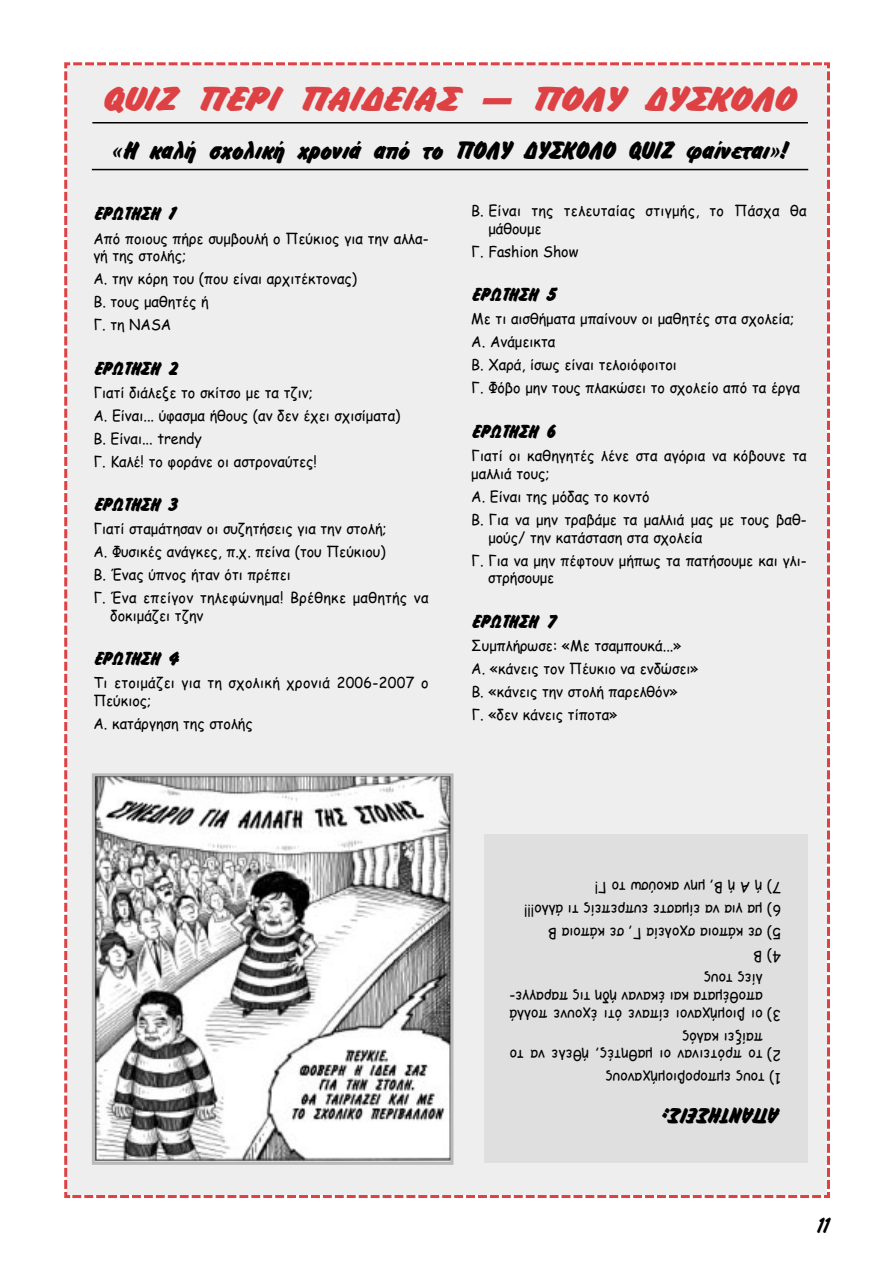
<style>
.page{position:relative;width:893px;height:1262px;background:#fff}
.page>*{position:absolute;margin:0;border:0;box-sizing:border-box;transform-origin:0 0}
.t1{font:700 33px "Ios";color:#dd4144;scale:1.2 1}
.t2{font:700 24px "Ios";color:#000}
.t3{font:700 21px "Ios";color:#000}
.t4{font:21px "Ios";color:#000;scale:.95 1}
.t5{font:700 18px "Ios";color:#000;scale:.95 1}
.t6{font:15px/23px "Comic Sans MS";color:#000;scale:.95 1}
.t7{font:15px/17.9px "Comic Sans MS";letter-spacing:.02em;color:#000;scale:.95 1}
.t8{font:15px/17.9px "Comic Sans MS";letter-spacing:.025em;color:#000;scale:.95 1}
.t9{font:15px "Comic Sans MS";color:#000;scale:.95 1}
.s1{font-style:inherit}
</style>
<div class="page">
<div style="left:64px;top:62px;width:766px;height:1136px;background:#eee"></div>
<hr style="left:92px;top:122px;width:715px;height:1px;background:#000">
<hr style="left:92px;top:169px;width:716px;height:1px;background:#000">
<img style="left:96px;top:777px;width:353px;height:383px">
<div style="left:92px;top:773px;width:361px;height:391px;border:3px solid #bababa"></div>
<div style="left:484px;top:834px;width:324px;height:329px;background:#dfdfdf"></div>
<h1 class="t1" style="left:101px;top:81px;width:578px"><span class="s1">QUIZ</span> ΠΕΡΙ ΠΑΙ∆ΕΙΑΣ ― ΠΟΛΥ ∆ΥΣΚΟΛΟ</h1>
<h2 class="t2" style="left:108px;top:138px;width:679px"><span class="s1">´</span>Η καλή σχολική χρονιά από το ΠΟΛΥ ∆ΥΣΚΟΛΟ <span class="s1">QUIZ</span> φαίνεται<span class="s1">ª!</span></h2>
<p class="t5" style="left:93px;top:204px;width:88px">ΕΡΩΤΗΣΗ 1</p>
<p class="t6" style="left:93px;top:228px;width:354px;line-height:17.9px">Από ποιους πήρε συ<span class="s1">µ</span>βουλή ο Πεύκιος για την αλλα&shy;γή της στολής<span class="s1">;</span></p>
<p class="t6" style="left:93px;top:267px;width:279px"><span class="s1">A.</span> την κόρη του <span class="s1">(</span>που είναι αρχιτέκτονας<span class="s1">)<br>B.</span> τους <span class="s1">µ</span>αθητές ή<br>Γ<span class="s1">.</span> τη <span class="s1">NASA</span></p>
<p class="t5" style="left:93px;top:358px;width:91px">ΕΡΩΤΗΣΗ <span class="s1">2</span></p>
<p class="t6" style="left:93px;top:380px;width:325px">Γιατί διάλεξε το σκίτσο <span class="s1">µ</span>ε τα τζιν<span class="s1">;<br>A.</span> Είναι<span class="s1">...</span> ύφασ<span class="s1">µ</span>α ήθους <span class="s1">(</span>αν δεν έχει σχισί<span class="s1">µ</span>ατα<span class="s1">)<br>B.</span> Είναι<span class="s1">... trendy<br></span>Γ<span class="s1">.</span> Καλέ<span class="s1">!</span> το φοράνε οι αστροναύτες<span class="s1">!</span></p>
<p class="t5" style="left:93px;top:495px;width:89px">ΕΡΩΤΗΣΗ <span class="s1">3</span></p>
<p class="t6" style="left:93px;top:516px;width:354px">Γιατί στα<span class="s1">µ</span>άτησαν οι συζητήσεις για την στολή<span class="s1">;<br>A.</span> Φυσικές ανάγκες<span class="s1">,</span> π<span class="s1">.</span>χ<span class="s1">.</span> πείνα <span class="s1">(</span>του Πεύκιου<span class="s1">)<br>B.</span> Ένας ύπνος ήταν ότι πρέπει<br>Γ<span class="s1">.</span> Ένα επείγον τηλεφώνη<span class="s1">µ</span>α<span class="s1">!</span> Βρέθηκε <span class="s1">µ</span>αθητής να</p>
<p class="t6" style="left:110px;top:603px;width:100px">δοκι<span class="s1">µ</span>άζει τζην</p>
<p class="t5" style="left:93px;top:649px;width:91px">ΕΡΩΤΗΣΗ <span class="s1">4</span></p>
<p class="t7" style="left:93px;top:673px;width:354px">Τι ετοι<span class="s1">µ</span>άζει για τη σχολική χρονιά <span class="s1">2006-2007</span> ο<br>Πεύκιος<span class="s1">;</span></p>
<p class="t6" style="left:93px;top:711px;width:169px"><span class="s1">A.</span> κατάργηση της στολής</p>
<p class="t8" style="left:488px;top:201px;width:336px;text-indent:-17px"><span class="s1">B.</span> Είναι της τελευταίας στιγ<span class="s1">µ</span>ής<span class="s1">,</span> το Πάσχα θα <span class="s1">µ</span>άθου<span class="s1">µ</span>ε</p>
<p class="t9" style="left:471px;top:240px;width:114px"><span class="s1">Γ</span>. Fashion Show</p>
<p class="t5" style="left:471px;top:285px;width:90px"><span class="s1">E</span>ΡΩΤΗΣΗ <span class="s1">5</span></p>
<p class="t6" style="left:471px;top:307px;width:347px">Με τι αισθή<span class="s1">µ</span>ατα <span class="s1">µ</span>παίνουν οι <span class="s1">µ</span>αθητές στα σχολεία<span class="s1">; A.</span> Ανά<span class="s1">µ</span>εικτα<br><span class="s1">B.</span> Χαρά<span class="s1">,</span> ίσως είναι τελοιόφοιτοι<br>Γ<span class="s1">.</span> Φόβο <span class="s1">µ</span>ην τους πλακώσει το σχολείο από τα έργα</p>
<p class="t5" style="left:471px;top:421px;width:89px">ΕΡΩΤΗΣΗ <span class="s1">6</span></p>
<p class="t6" style="left:471px;top:446px;width:354px;line-height:17.9px">Γιατί οι καθηγητές λένε στα αγόρια να κόβουνε τα <span class="s1">µ</span>αλλιά τους<span class="s1">;</span></p>
<p class="t6" style="left:471px;top:484px;width:354px"><span class="s1">A.</span> Είναι της <span class="s1">µ</span>όδας το κοντό<br><span class="s1">B.</span> Για να <span class="s1">µ</span>ην τραβά<span class="s1">µ</span>ε τα <span class="s1">µ</span>αλλιά <span class="s1">µ</span>ας <span class="s1">µ</span>ε τους βαθ<span class="s1">-</span></p>
<p class="t6" style="left:471px;top:525px;width:354px;text-indent:17px"><span class="s1">µ</span>ούς<span class="s1">/</span> την κατάσταση στα σχολεία<br>Γ<span class="s1">.</span> Για να <span class="s1">µ</span>ην πέφτουν <span class="s1">µ</span>ήπως τα πατήσου<span class="s1">µ</span>ε και γλι<span class="s1">-</span></p>
<p class="t6" style="left:488px;top:566px;width:71px">στρήσου<span class="s1">µ</span>ε</p>
<p class="t5" style="left:471px;top:611px;width:90px">ΕΡΩΤΗΣΗ <span class="s1">7</span></p>
<p class="t6" style="left:471px;top:633px;width:241px">Συ<span class="s1">µ</span>πλήρωσε<span class="s1">: ´</span>Με τσα<span class="s1">µ</span>πουκά<span class="s1">...ª<br>A. ´</span>κάνεις τον Πέυκιο να ενδώσει<span class="s1">ª<br>B. ´</span>κάνεις την στολή παρελθόν<span class="s1">ª<br></span>Γ<span class="s1">. ´</span>δεν κάνεις τίποτα<span class="s1">ª</span></p>
<p class="t6" style="left:781px;top:899px;width:198px;rotate:-180deg"><span class="s1">7)</span> ή Α ή Β<span class="s1">, µ</span>ην ακούσω το <span class="s1">!</span>Γ</p>
<p class="t6" style="left:781px;top:922px;width:272px;rotate:-180deg"><span class="s1">6) µ</span>α για να εί<span class="s1">µ</span>αστε ευπρεπείς τι άλλο<span class="s1">!!!</span></p>
<p class="t6" style="left:781px;top:945px;width:247px;rotate:-180deg"><span class="s1">5)</span> σε κάποια σχολεία Γ<span class="s1">,</span> σε κάποια Β</p>
<p class="t9" style="left:781px;top:967px;width:31px;rotate:-180deg">4) <span class="s1">Β</span></p>
<p class="t6" style="left:762px;top:1024px;width:268px;line-height:17.9px;text-align:justify;text-indent:-19px;rotate:-180deg"><span class="s1">3)</span> οι βιο<span class="s1">µ</span>ήχανοι είπανε ότι έχουνε πολλά αποθέ<span class="s1">µ</span>ατα και έκαναν ήδη τις παραγγε&shy;λίες τους</p>
<p class="t6" style="left:762px;top:1065px;width:268px;line-height:17.9px;text-indent:-19px;rotate:-180deg"><span class="s1">2)</span> το πρότειναν οι <span class="s1">µ</span>αθητές<span class="s1">,</span> ήθελε να το παίξει καλός</p>
<p class="t6" style="left:781px;top:1091px;width:186px;rotate:-180deg">1<span class="s1">)</span> τους <span class="s1">µ</span>ε ποροβιο<span class="s1">µ</span>ήχανους</p>
<h3 class="t3" style="left:781px;top:1127px;width:120px;rotate:-180deg">ΑΠΑΝΤΗΣΕΙΣ<span class="s1">:</span></h3>
<h3 class="t4" style="left:816px;top:1214px;width:14px">11</h3>
</div>
